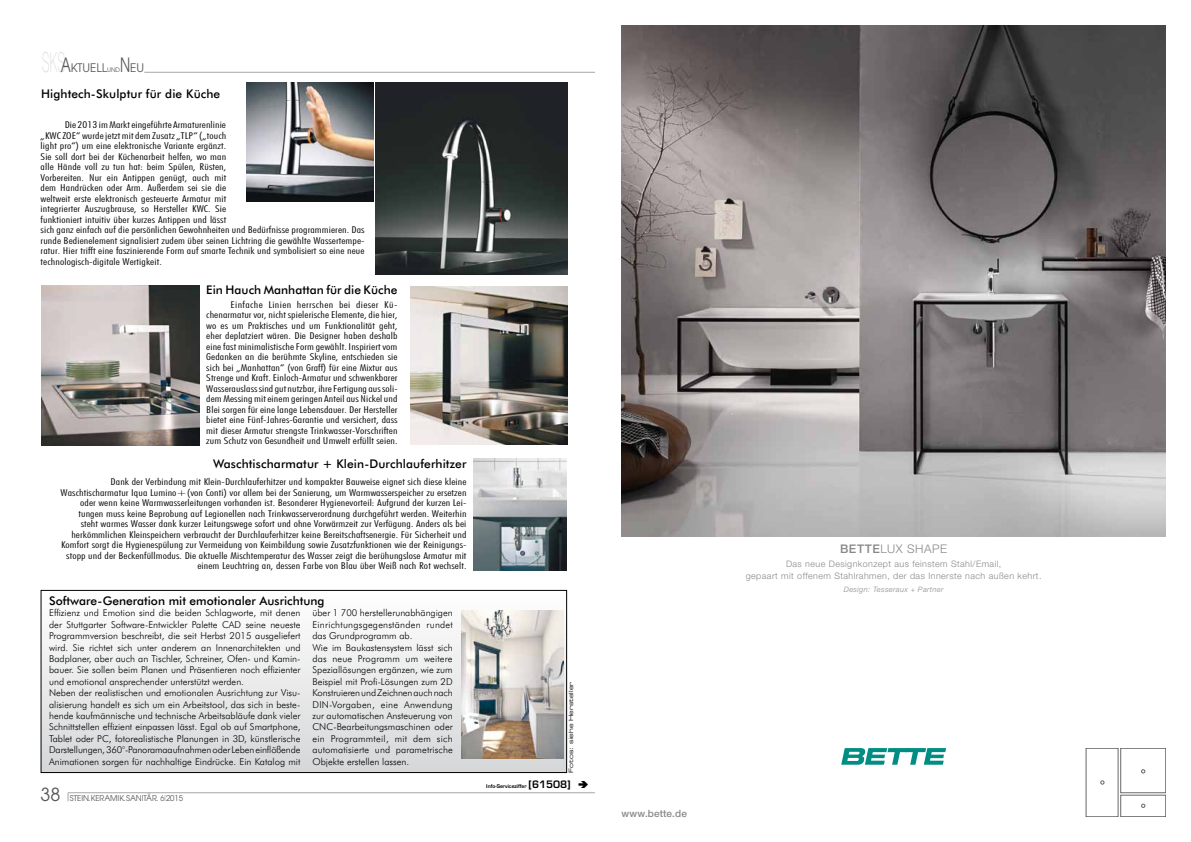
<style>
.page{position:relative;width:1191px;height:842px;background:#fff}
.page>*{position:absolute;margin:0;border:0;box-sizing:border-box;transform-origin:0 0}
.t1{font:18px "Avant Garde";color:#58585a}
.t2{font:500 12px "Futura BT";letter-spacing:.005em;color:#000}
.t3{font:300 11.9px "Helvetica Neue LTW1 G";letter-spacing:.05em;color:#87888a}
.t4{font:11.8px "Avant Garde Book SC600";letter-spacing:-.01em;color:#58585a}
.t5{font:500 10px "Helvetica Neue LTW1 G";letter-spacing:.01em;color:#87888a}
.t6{font:300 condensed 9.5px/10.5px "Futura BT";letter-spacing:.01em;color:#000;text-align:justify;scale:1.32 1}
.t7{font:300 9.5px/11.4px "Futura BT";color:#000}
.t8{font:300 8.9px/12px "Helvetica Neue LTW1 G";letter-spacing:.05em;color:#87888a;text-align:center}
.t9{font:8px "Avant Garde";letter-spacing:-.01em;color:#58585a}
.t10{font:italic 300 7.4px "Helvetica Neue LT Std";letter-spacing:.05em;color:#87888a}
.t11{font:6px "Eurostile Extended Two";color:#000}
.t12{font:600 5px "Eurostile";color:#000}
.s1{font-family:"Swiss 721 BT";font-weight:100;font-size:27.5px;color:#d5d6d7}
.s2{font-size:19.6px}
.s3{font-size:6.1px}
.s4{font-size:10px}
.s5{font-weight:500}
</style>
<div class="page">
<hr style="left:68px;top:792px;width:527px;height:1px;background:#a7a8aa">
<hr style="left:144px;top:72px;width:451px;height:1px;background:#a7a8aa">
<div style="left:41px;top:590px;width:525px;height:182px;background:linear-gradient(to bottom,#fff,#d6d7d8)"></div>
<div style="left:41px;top:590px;width:526px;height:183px;border:1px solid #000"></div>
<img style="left:376px;top:83px;width:191px;height:191px">
<img style="left:246px;top:83px;width:127px;height:119px">
<img style="left:410px;top:286px;width:157px;height:159px">
<img style="left:461px;top:610px;width:103px;height:149px">
<img style="left:42px;top:285px;width:157px;height:161px">
<img style="left:473px;top:459px;width:94px;height:111px">
<img style="left:621px;top:26px;width:544px;height:510px">
<svg style="left:841px;top:748px;width:105px;height:17px"></svg>
<svg style="left:1085px;top:748px;width:80px;height:69px"></svg>
<p class="t4" style="left:42px;top:61px;width:104px"><span class="s1">SKS</span><span class="s2">A</span>KTUELL<span class="s3">UND</span><span class="s2">N</span> EU</p>
<p class="t2" style="left:41px;top:86px;width:181px">Hightech-Skulptur für die Küche</p>
<p class="t6" style="left:41px;top:119px;width:247px;text-align:left;text-indent:24px">Die 2013 im Markt eingeführte Armaturenlinie<br>„KWC ZOE“ wurde jetzt mit dem Zusatz „TLP“ („touch<br>light pro“) um eine elektronische Variante ergänzt.<br>Sie soll dort bei der Küchenarbeit helfen, wo man<br>alle Hände voll zu tun hat: beim Spülen, Rüsten,<br>Vorbereiten. Nur ein Antippen genügt, auch mit<br>dem Handrücken oder Arm. Außerdem sei sie die<br>weltweit erste elektronisch gesteuerte Armatur mit<br>integrierter Auszugbrause, so Hersteller KWC. Sie<br>funktioniert intuitiv über kurzes Antippen und lässt<br>sich ganz einfach auf die persönlichen Gewohnheiten und Bedürfnisse programmieren. Das runde Bedienelement signalisiert zudem über seinen Lichtring die gewählte Wassertempe&shy;ratur. Hier trifft eine faszinierende Form auf smarte Technik und symbolisiert so eine neue technologisch-digitale Wertigkeit.</p>
<p class="t2" style="left:206px;top:283px;width:193px">Ein Hauch Manhattan für die Küche</p>
<p class="t6" style="left:206px;top:299px;width:146px;text-indent:24px">Einfache Linien herrschen bei dieser Kü&shy;chenarmatur vor, nicht spielerische Elemente, die hier, wo es um Praktisches und um Funktionalität geht, eher deplatziert wären. Die Designer haben deshalb eine fast minimalistische Form gewählt. Inspiriert vom Gedanken an die berühmte Skyline, entschieden sie sich bei „Manhattan“ (von Graff) für eine Mixtur aus Strenge und Kraft. Einloch-Armatur und schwenkbarer Wasserauslass sind gut nutzbar, ihre Fertigung aus soli&shy;dem Messing mit einem geringen Anteil aus Nickel und Blei sorgen für eine lange Lebensdauer. Der Hersteller bietet eine Fünf-Jahres-Garantie und versichert, dass mit dieser Armatur strengste Trinkwasser-Vorschriften zum Schutz von Gesundheit und Umwelt erfüllt seien.</p>
<p class="t2" style="left:213px;top:456px;width:255px">Waschtischarmatur + Klein-Durchlauferhitzer</p>
<p class="t6" style="left:61px;top:477px;width:309px;text-align:right">Dank der Verbindung mit Klein-Durchlauferhitzer und kompakter Bauweise eignet sich diese kleine Waschtischarmatur Iqua Lumino+(von Conti) vor allem bei der Sanierung, um Warmwasserspeicher zu ersetzen oder wenn keine Warmwasserleitungen vorhanden ist. Besonderer Hygienevorteil: Aufgrund der kurzen Lei&shy;tungen muss keine Beprobung auf Legionellen nach Trinkwasserverordnung durchgeführt werden. Weiterhin steht warmes Wasser dank kurzer Leitungswege sofort und ohne Vorwärmzeit zur Verfügung. Anders als bei herkömmlichen Kleinspeichern verbraucht der Durchlauferhitzer keine Bereitschaftsenergie. Für Sicherheit und Komfort sorgt die Hygienespülung zur Vermeidung von Keimbildung sowie Zusatzfunktionen wie der Reinigungs&shy;stopp und der Beckenfüllmodus. Die aktuelle Mischtemperatur des Wasser zeigt die berühungslose Armatur mit einem Leuchtring an, dessen Farbe von Blau über Weiß nach Rot wechselt.</p>
<p class="t2" style="left:49px;top:593px;width:277px">Software-Generation mit emotionaler Ausrichtung</p>
<p class="t7" style="left:49px;top:607px;width:253px">Effizienz und Emotion sind die beiden Schlagworte, mit denen der Stuttgarter Software-Entwickler Palette CAD seine neueste Programmversion beschreibt, die seit Herbst 2015 ausgeliefert wird. Sie richtet sich unter anderem an Innenarchitekten und Badplaner, aber auch an Tischler, Schreiner, Ofen- und Kamin&shy;bauer. Sie sollen beim Planen und Präsentieren noch effizienter und emotional ansprechender unterstützt werden.<br>Neben der realistischen und emotionalen Ausrichtung zur Visu&shy;alisierung handelt es sich um ein Arbeitstool, das sich in beste&shy;hende kaufmännische und technische Arbeitsabläufe dank vieler Schnittstellen effizient einpassen lässt. Egal ob auf Smartphone, Tablet oder PC, fotorealistische Planungen in 3D, künstlerische Darstellungen, 360°-Panoramaaufnahmen oder Leben einflößende Animationen sorgen für nachhaltige Eindrücke. Ein Katalog mit</p>
<p class="t7" style="left:312px;top:607px;width:142px">über 1 700 herstellerunabhängigen<br>Einrichtungsgegenständen rundet das Grundprogramm ab.<br>Wie im Baukastensystem lässt sich das neue Programm um weitere<br>Speziallösungen ergänzen, wie zum<br>Beispiel mit Profi-Lösungen zum 2D<br>Konstruieren und Zeichnen auch nach<br>DIN-Vorgaben, eine Anwendung zur automatischen Ansteuerung von<br>CNC-Bearbeitungsmaschinen oder ein Programmteil, mit dem sich automatisierte und parametrische<br>Objekte erstellen lassen.</p>
<h1 class="t1" style="left:41px;top:784px;width:21px">38</h1>
<p class="t9" style="left:70px;top:794px;width:115px">STEIN.KERAMIK.SANITÄR. 6 2015</p>
<p class="t11" style="left:567px;top:773px;width:92px;rotate:-90deg">Fotos: siehe Hersteller</p>
<p class="t12" style="left:486px;top:783px;width:86px">Info-Serviceziffer <span class="s4">[61508]</span></p>
<p class="t5" style="left:621px;top:807px;width:67px">www.bette.de</p>
<p class="t3" style="left:840px;top:542px;width:109px"><span class="s5">BETTE</span>LUX SHAPE</p>
<p class="t8" style="left:746px;top:557px;width:297px">Das neue Designkonzept aus feinstem Stahl/Email,<br>gepaart mit offenem Stahlrahmen, der das Innerste nach außen kehrt.</p>
<p class="t10" style="left:844px;top:585px;width:101px">Design: Tesseraux + Partner</p>
</div>
